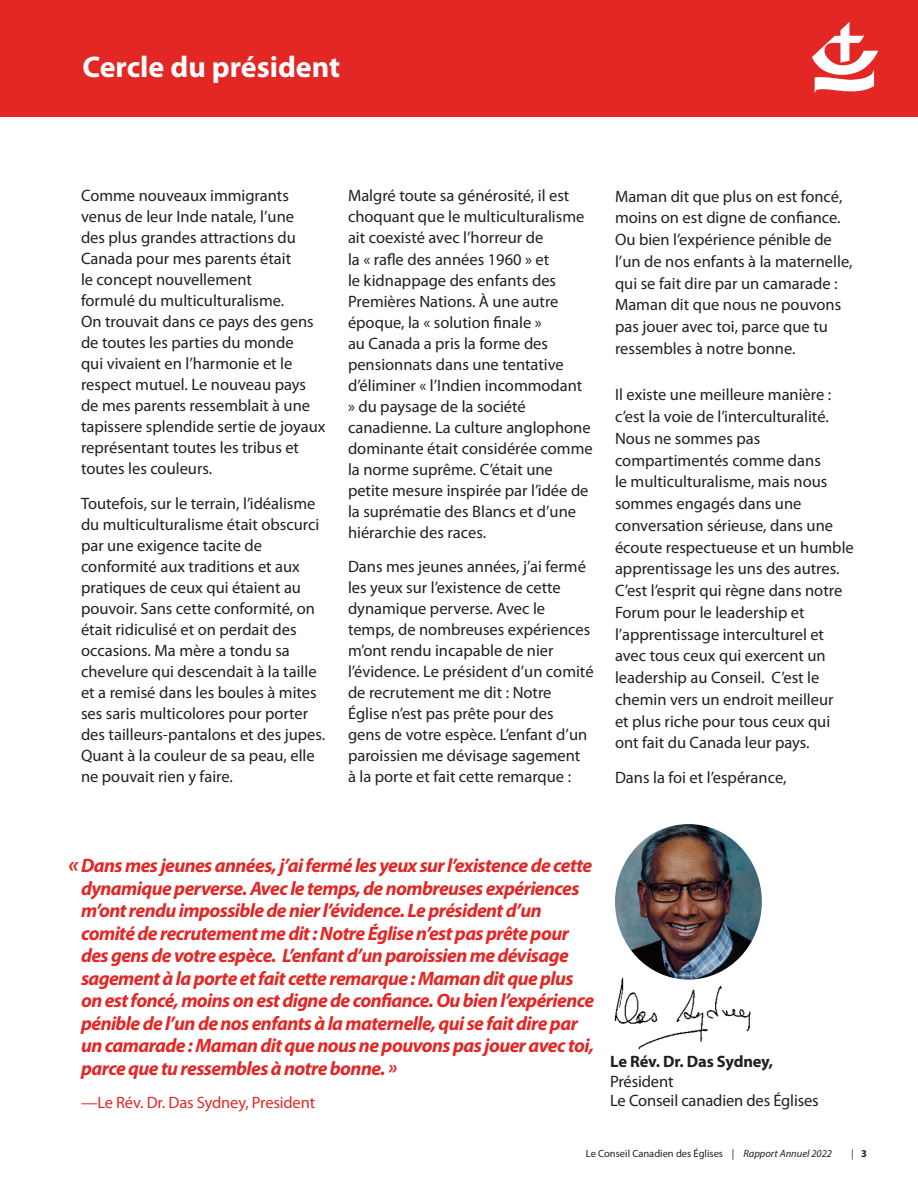
<style>
.page{position:relative;width:918px;height:1188px;background:#fff}
.page>*{position:absolute;margin:0;border:0;box-sizing:border-box;transform-origin:0 0}
.t1{font:700 30px "Myriad Pro";color:#fff}
.t2{font:italic 700 22.5px "Myriad Pro";color:#e22725}
.t3{font:italic 700 19.5px/22.5px "Myriad Pro";letter-spacing:-.03em;color:#e22725}
.t4{font:16.5px/21px "Myriad Pro";color:#231f20}
.t5{font:16.5px "Myriad Pro";letter-spacing:-.01em;color:#e22725}
.t6{font:700 16.5px "Myriad Pro";letter-spacing:-.01em;color:#231f20}
.t7{font:10.5px "Myriad Pro";color:#231f20}
.t8{font:italic 10.5px "Myriad Pro";color:#231f20}
.s1{font-style:italic}
.s2{font-weight:700;font-style:normal}
</style>
<div class="page">
<div style="left:0;top:0;width:918px;height:117px;background:#e22725"></div>
<svg style="left:812px;top:22px;width:66px;height:72px"></svg>
<img style="left:614px;top:980px;width:137px;height:70px">
<img style="left:615px;top:824px;width:147px;height:156px">
<h1 class="t1" style="left:82px;top:47px;width:259px">Cercle du président</h1>
<p class="t4" style="left:81px;top:185px;width:246px">Comme nouveaux immigrants venus de leur Inde natale, l’une<br>des plus grandes attractions du<br>Canada pour mes parents était<br>le concept nouvellement<br>formulé du multiculturalisme.<br>On trouvait dans ce pays des gens de toutes les parties du monde<br>qui vivaient en l’harmonie et le respect mutuel. Le nouveau pays de mes parents ressemblait à une tapissere splendide sertie de joyaux représentant toutes les tribus et toutes les couleurs.</p>
<p class="t4" style="left:81px;top:493px;width:246px">Toutefois, sur le terrain, l’idéalisme du multiculturalisme était obscurci par une exigence tacite de conformité aux traditions et aux pratiques de ceux qui étaient au pouvoir. Sans cette conformité, on était ridiculisé et on perdait des occasions. Ma mère a tondu sa chevelure qui descendait à la taille et a remisé dans les boules à mites ses saris multicolores pour porter des tailleurs-pantalons et des jupes.<br>Quant à la couleur de sa peau, elle ne pouvait rien y faire.</p>
<p class="t4" style="left:348px;top:185px;width:246px">Malgré toute sa générosité, il est choquant que le multiculturalisme ait coexisté avec l’horreur de<br>la « rafle des années 1960 » et<br>le kidnappage des enfants des<br>Premières Nations. À une autre époque, la « solution finale »<br>au Canada a pris la forme des pensionnats dans une tentative d’éliminer « l’Indien incommodant » du paysage de la société canadienne. La culture anglophone dominante était considérée comme la norme suprême. C’était une petite mesure inspirée par l’idée de la suprématie des Blancs et d’une hiérarchie des races.</p>
<p class="t4" style="left:348px;top:556px;width:247px">Dans mes jeunes années, j’ai fermé les yeux sur l’existence de cette dynamique perverse. Avec le temps, de nombreuses expériences m’ont rendu incapable de nier l’évidence. Le président d’un comité de recrutement me dit : Notre<br>Église n’est pas prête pour des<br>gens de votre espèce. L’enfant d’un paroissien me dévisage sagement<br>à la porte et fait cette remarque :</p>
<p class="t4" style="left:615px;top:185px;width:239px;line-height:21.8px">Maman dit que plus on est foncé, moins on est digne de confiance.<br>Ou bien l’expérience pénible de l’un de nos enfants à la maternelle, qui se fait dire par un camarade :<br>Maman dit que nous ne pouvons pas jouer avec toi, parce que tu ressembles à notre bonne.</p>
<p class="t4" style="left:615px;top:384px;width:240px;line-height:21.8px">Il existe une meilleure manière : c’est la voie de l’interculturalité.<br>Nous ne sommes pas compartimentés comme dans<br>le multiculturalisme, mais nous sommes engagés dans une conversation sérieuse, dans une écoute respectueuse et un humble apprentissage les uns des autres.<br>C’est l’esprit qui règne dans notre<br>Forum pour le leadership et l’apprentissage interculturel et avec tous ceux qui exercent un leadership au Conseil. C’est le chemin vers un endroit meilleur<br>et plus riche pour tous ceux qui ont fait du Canada leur pays.</p>
<p class="t4" style="left:615px;top:767px;width:173px">Dans la foi et l’espérance,</p>
<p class="t3" style="left:81px;top:854px;width:515px">Dans mes jeunes années, j’ai fermé les yeux sur l’existence de cette dynamique perverse. Avec le temps, de nombreuses expériences m’ont rendu impossible de nier l’évidence. Le président d’un comité de recrutement me dit : Notre Église n’est pas prête pour des gens de votre espèce. L’enfant d’un paroissien me dévisage sagement à la porte et fait cette remarque : Maman dit que plus on est foncé, moins on est digne de confiance. Ou bien l’expérience pénible de l’un de nos enfants à la maternelle, qui se fait dire par un camarade : Maman dit que nous ne pouvons pas jouer avec toi, parce que tu ressembles à notre bonne. »</p>
<p class="t5" style="left:81px;top:1092px;width:236px">—Le Rév. Dr. Das Sydney, President</p>
<h2 class="t2" style="left:68px;top:849px;width:12px">«</h2>
<p class="t6" style="left:610px;top:1051px;width:165px">Le Rév. Dr. Das Sydney,</p>
<p class="t4" style="left:610px;top:1071px;width:210px;line-height:19.5px">Président<br>Le Conseil canadien des Églises</p>
<p class="t7" style="left:586px;top:1147px;width:248px">Le Conseil Canadien des Églises | <span class="s1">Rapport Annuel 2022</span></p>
<p class="t8" style="left:851px;top:1147px;width:17px">| <span class="s2">3</span></p>
</div>
